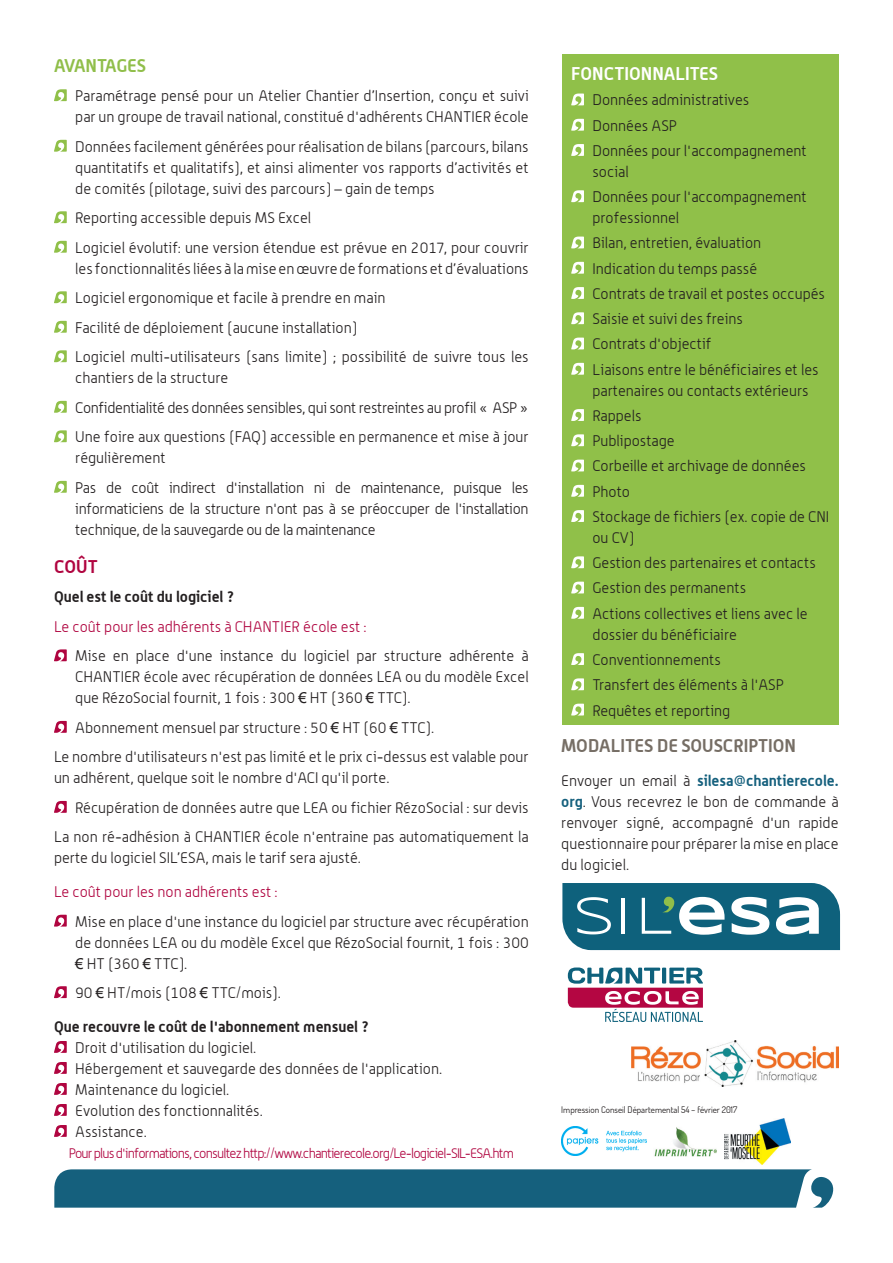
<style>
.page{position:relative;width:893px;height:1263px;background:#fff}
.page>*{position:absolute;margin:0;border:0;box-sizing:border-box;transform-origin:0 0}
.t1{font:53.55px "Syncopate";color:#fff}
.t2{font:700 18px "Alwyn";color:#766e65}
.t3{font:700 18px "Alwyn";color:#fff}
.t4{font:700 18px "Alwyn";letter-spacing:-.01em;color:#90be4a}
.t5{font:700 18px "Alwyn";color:#b00540}
.t6{font:300 15px/25.2px "Alwyn";color:#231f20}
.t7{font:300 15px/29.5px "Alwyn";letter-spacing:-.02em;color:#231f20}
.t8{font:300 15px "Alwyn";color:#b00540}
.t9{font:700 15px "Alwyn";color:#231f20}
.t10{font:300 13.5px "Alwyn";letter-spacing:-.06em;color:#b00540}
.t11{font:9.15px "Dosis";color:#231f20}
.s1{font-family:"Arial";font-weight:400}
.s2{font-weight:700;color:#15607d}
.s3{font-weight:700}
</style>
<div class="page">
<svg style="left:54px;top:1169px;width:780px;height:39px;background:#206783"></svg>
<svg style="left:54px;top:89px;width:13px;height:12px"></svg>
<svg style="left:54px;top:140px;width:13px;height:12px"></svg>
<svg style="left:54px;top:211px;width:13px;height:12px"></svg>
<svg style="left:54px;top:241px;width:13px;height:12px"></svg>
<svg style="left:54px;top:291px;width:13px;height:12px"></svg>
<svg style="left:54px;top:321px;width:13px;height:12px"></svg>
<svg style="left:54px;top:350px;width:13px;height:12px"></svg>
<svg style="left:54px;top:401px;width:13px;height:12px"></svg>
<svg style="left:54px;top:430px;width:13px;height:12px"></svg>
<svg style="left:54px;top:481px;width:13px;height:12px"></svg>
<svg style="left:54px;top:649px;width:13px;height:12px"></svg>
<svg style="left:54px;top:721px;width:13px;height:12px"></svg>
<svg style="left:54px;top:801px;width:13px;height:12px"></svg>
<svg style="left:54px;top:915px;width:13px;height:11px"></svg>
<svg style="left:54px;top:986px;width:13px;height:12px"></svg>
<svg style="left:54px;top:1041px;width:13px;height:12px"></svg>
<svg style="left:54px;top:1062px;width:13px;height:12px"></svg>
<svg style="left:54px;top:1083px;width:13px;height:12px"></svg>
<svg style="left:54px;top:1104px;width:13px;height:12px"></svg>
<svg style="left:54px;top:1125px;width:13px;height:12px"></svg>
<div style="left:563px;top:54px;width:276px;height:670px;background:#90c049"></div>
<svg style="left:571px;top:94px;width:13px;height:11px"></svg>
<svg style="left:571px;top:119px;width:13px;height:12px"></svg>
<svg style="left:571px;top:144px;width:13px;height:12px"></svg>
<svg style="left:571px;top:190px;width:13px;height:12px"></svg>
<svg style="left:571px;top:237px;width:13px;height:11px"></svg>
<svg style="left:571px;top:262px;width:13px;height:12px"></svg>
<svg style="left:571px;top:287px;width:13px;height:12px"></svg>
<svg style="left:571px;top:312px;width:13px;height:12px"></svg>
<svg style="left:571px;top:338px;width:13px;height:11px"></svg>
<svg style="left:571px;top:363px;width:13px;height:12px"></svg>
<svg style="left:571px;top:409px;width:13px;height:12px"></svg>
<svg style="left:571px;top:434px;width:13px;height:12px"></svg>
<svg style="left:571px;top:460px;width:13px;height:11px"></svg>
<svg style="left:571px;top:485px;width:13px;height:12px"></svg>
<svg style="left:571px;top:510px;width:13px;height:12px"></svg>
<svg style="left:571px;top:556px;width:13px;height:12px"></svg>
<svg style="left:571px;top:582px;width:13px;height:11px"></svg>
<svg style="left:571px;top:607px;width:13px;height:12px"></svg>
<svg style="left:571px;top:653px;width:13px;height:12px"></svg>
<svg style="left:571px;top:678px;width:13px;height:12px"></svg>
<svg style="left:571px;top:704px;width:13px;height:11px"></svg>
<div style="left:562px;top:883px;width:278px;height:67px;background:#0e617c"></div>
<img style="left:561px;top:1127px;width:85px;height:28px">
<img style="left:654px;top:1127px;width:63px;height:30px">
<img style="left:724px;top:1118px;width:66px;height:46px">
<svg style="left:567px;top:967px;width:136px;height:55px"></svg>
<img style="left:632px;top:1041px;width:207px;height:45px">
<p class="t4" style="left:54px;top:54px;width:94px">AVANTAGES</p>
<p class="t6" style="left:75px;top:85px;width:455px;line-height:21px">Paramétrage pensé pour un Atelier Chantier d’Insertion, conçu et suivi par un groupe de travail national, constitué d'adhérents CHANTIER école</p>
<p class="t6" style="left:75px;top:136px;width:455px;line-height:21px;text-align:justify">Données facilement générées pour réalisation de bilans (parcours, bilans quantitatifs et qualitatifs), et ainsi alimenter vos rapports d’activités et de comités (pilotage, suivi des parcours) – gain de temps</p>
<p class="t6" style="left:75px;top:203px;width:455px;line-height:29.5px">Reporting accessible depuis MS Excel<br>Logiciel évolutif: une version étendue est prévue en 2017, pour couvrir</p>
<p class="t6" style="left:75px;top:253px;width:455px;line-height:29.5px">les fonctionnalités liées à la mise en œuvre de formations et d’évaluations Logiciel ergonomique et facile à prendre en main<br>Facilité de déploiement (aucune installation)<br>Logiciel multi-utilisateurs (sans limite) ; possibilité de suivre tous les</p>
<p class="t6" style="left:75px;top:363px;width:455px;line-height:29.5px">chantiers de la structure<br>Confidentialité des données sensibles, qui sont restreintes au profil « ASP »<br>Une foire aux questions (FAQ) accessible en permanence et mise à jour</p>
<p class="t7" style="left:75px;top:443px;width:455px">régulièrement<br>Pas de coût indirect d'installation ni de maintenance, puisque les</p>
<p class="t7" style="left:75px;top:498px;width:455px;line-height:21px">informaticiens de la structure n'ont pas à se préoccuper de l'installation technique, de la sauvegarde ou de la maintenance</p>
<p class="t5" style="left:54px;top:555px;width:45px">COÛT</p>
<p class="t9" style="left:54px;top:587px;width:182px">Quel est le coût du logiciel ?</p>
<p class="t8" style="left:54px;top:618px;width:314px">Le coût pour les adhérents à CHANTIER école est :</p>
<p class="t6" style="left:75px;top:645px;width:455px;line-height:21px;text-align:justify">Mise en place d'une instance du logiciel par structure adhérente à CHANTIER école avec récupération de données LEA ou du modèle Excel que RézoSocial fournit, 1 fois : 300 <span class="s1">€</span> HT (360 <span class="s1">€</span> TTC).</p>
<p class="t6" style="left:54px;top:712px;width:476px;line-height:29.5px;text-indent:21px">Abonnement mensuel par structure : 50 <span class="s1">€</span> HT (60 <span class="s1">€</span> TTC).<br>Le nombre d'utilisateurs n'est pas limité et le prix ci-dessus est valable pour</p>
<p class="t6" style="left:54px;top:765px;width:337px">un adhérent, quelque soit le nombre d'ACI qu'il porte.</p>
<p class="t6" style="left:75px;top:795px;width:455px">Récupération de données autre que LEA ou fichier RézoSocial : sur devis</p>
<p class="t6" style="left:54px;top:824px;width:476px">La non ré-adhésion à CHANTIER école n'entraine pas automatiquement la</p>
<p class="t6" style="left:54px;top:845px;width:308px">perte du logiciel SIL’ESA, mais le tarif sera ajusté.</p>
<p class="t8" style="left:54px;top:883px;width:225px">Le coût pour les non adhérents est :</p>
<p class="t6" style="left:75px;top:910px;width:455px;line-height:21px;text-align:justify">Mise en place d'une instance du logiciel par structure avec récupération de données LEA ou du modèle Excel que RézoSocial fournit, 1 fois : 300 <span class="s1">€</span> HT (360 <span class="s1">€</span> TTC).</p>
<p class="t6" style="left:75px;top:980px;width:207px">90 <span class="s1">€</span> HT/mois (108 <span class="s1">€</span> TTC/mois).</p>
<p class="t9" style="left:54px;top:1017px;width:317px">Que recouvre le coût de l'abonnement mensuel ?</p>
<p class="t6" style="left:75px;top:1037px;width:368px;line-height:21px">Droit d'utilisation du logiciel.<br>Hébergement et sauvegarde des données de l'application.<br>Maintenance du logiciel.<br>Evolution des fonctionnalités.<br>Assistance.</p>
<p class="t10" style="left:69px;top:1145px;width:447px">Pour plus d'informations, consultez http://www.chantierecole.org/Le-logiciel-SIL-ESA.htm</p>
<p class="t3" style="left:571px;top:63px;width:148px">FONCTIONNALITES</p>
<p class="t6" style="left:592px;top:87px;width:216px">Données administratives<br>Données ASP<br>Données pour l'accompagnement</p>
<p class="t6" style="left:592px;top:159px;width:216px">social<br>Données pour l'accompagnement</p>
<p class="t6" style="left:592px;top:205px;width:234px">professionnel<br>Bilan, entretien, évaluation<br>Indication du temps passé<br>Contrats de travail et postes occupés<br>Saisie et suivi des freins<br>Contrats d'objectif<br>Liaisons entre le bénéficiaires et les</p>
<p class="t6" style="left:592px;top:378px;width:238px">partenaires ou contacts extérieurs<br>Rappels<br>Publipostage<br>Corbeille et archivage de données<br>Photo<br>Stockage de fichiers (ex. copie de CNI</p>
<p class="t6" style="left:592px;top:525px;width:225px">ou CV)<br>Gestion des partenaires et contacts<br>Gestion des permanents<br>Actions collectives et liens avec le</p>
<p class="t6" style="left:592px;top:622px;width:193px">dossier du bénéficiaire<br>Conventionnements<br>Transfert des éléments à l'ASP<br>Requêtes et reporting</p>
<p class="t2" style="left:561px;top:735px;width:236px">MODALITES DE SOUSCRIPTION</p>
<p class="t6" style="left:561px;top:770px;width:279px;line-height:21px;text-align:justify">Envoyer un email à <span class="s2">silesa@chantierecole. org</span>. Vous recevrez le bon de commande à renvoyer signé, accompagné d'un rapide questionnaire pour préparer la mise en place du logiciel.</p>
<h1 class="t1" style="left:573px;top:885px;width:253px">SIL<span class="s3">ESA</span></h1>
<p class="t11" style="left:561px;top:1103px;width:177px">Impression Conseil Départemental 54 – février 2017</p>
</div>
